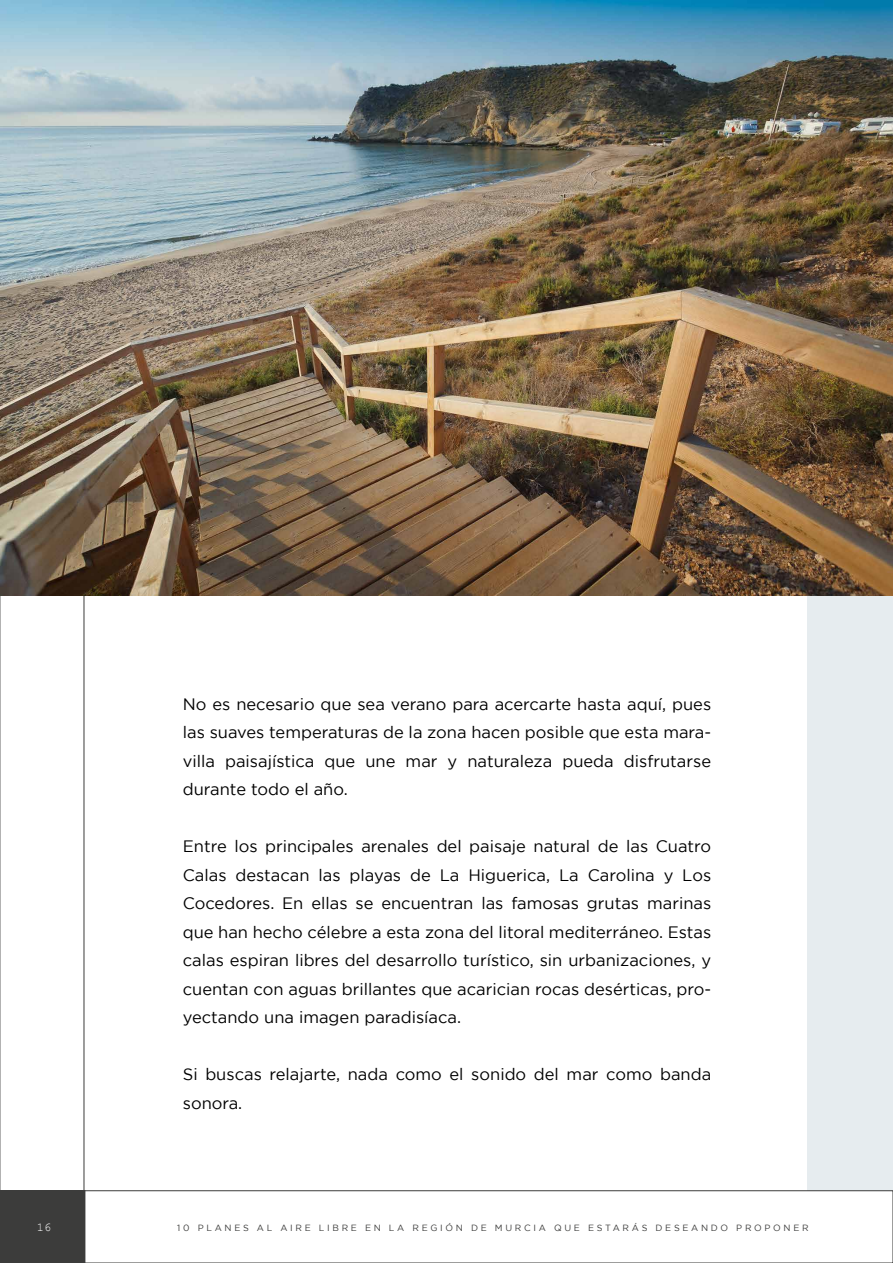
<style>
.page{position:relative;width:893px;height:1263px;background:#fff}
.page>*{position:absolute;margin:0;border:0;box-sizing:border-box;transform-origin:0 0}
.t1{font:16.5px/28.5px "Gotham";color:#000;text-align:justify}
.t2{font:12px "Courier New";color:#fff}
.t3{font:9px "Gotham";letter-spacing:.3em;color:#3c3c3b}
</style>
<div class="page">
<div style="left:807px;top:0;width:86px;height:1191px;background:#e6ecef"></div>
<div style="left:0;top:1190px;width:893px;height:73px;border:1px solid #3c3c3b"></div>
<div style="left:0;top:1191px;width:85px;height:72px;background:#3c3c3b"></div>
<div style="left:0;top:1190px;width:85px;height:73px;border:1px solid #3c3c3b"></div>
<img style="left:0;top:0;width:893px;height:596px">
<p class="t1" style="left:183px;top:689px;width:530px">No es necesario que sea verano para acercarte hasta aquí, pues las suaves temperaturas de la zona hacen posible que esta mara&shy;villa paisajística que une mar y naturaleza pueda disfrutarse durante todo el año.</p>
<p class="t1" style="left:183px;top:832px;width:530px">Entre los principales arenales del paisaje natural de las Cuatro Calas destacan las playas de La Higuerica, La Carolina y Los Cocedores. En ellas se encuentran las famosas grutas marinas que han hecho célebre a esta zona del litoral mediterráneo. Estas calas espiran libres del desarrollo turístico, sin urbanizaciones, y cuentan con aguas brillantes que acarician rocas desérticas, pro&shy;yectando una imagen paradisíaca.</p>
<p class="t1" style="left:183px;top:1060px;width:530px">Si buscas relajarte, nada como el sonido del mar como banda sonora.</p>
<p class="t2" style="left:37px;top:1220px;width:16px">16</p>
<p class="t3" style="left:177px;top:1223px;width:633px">10 PLANES AL AIRE LIBRE EN LA REGIÓN DE MURCIA QUE ESTARÁS DESEANDO PROPONER</p>
</div>
